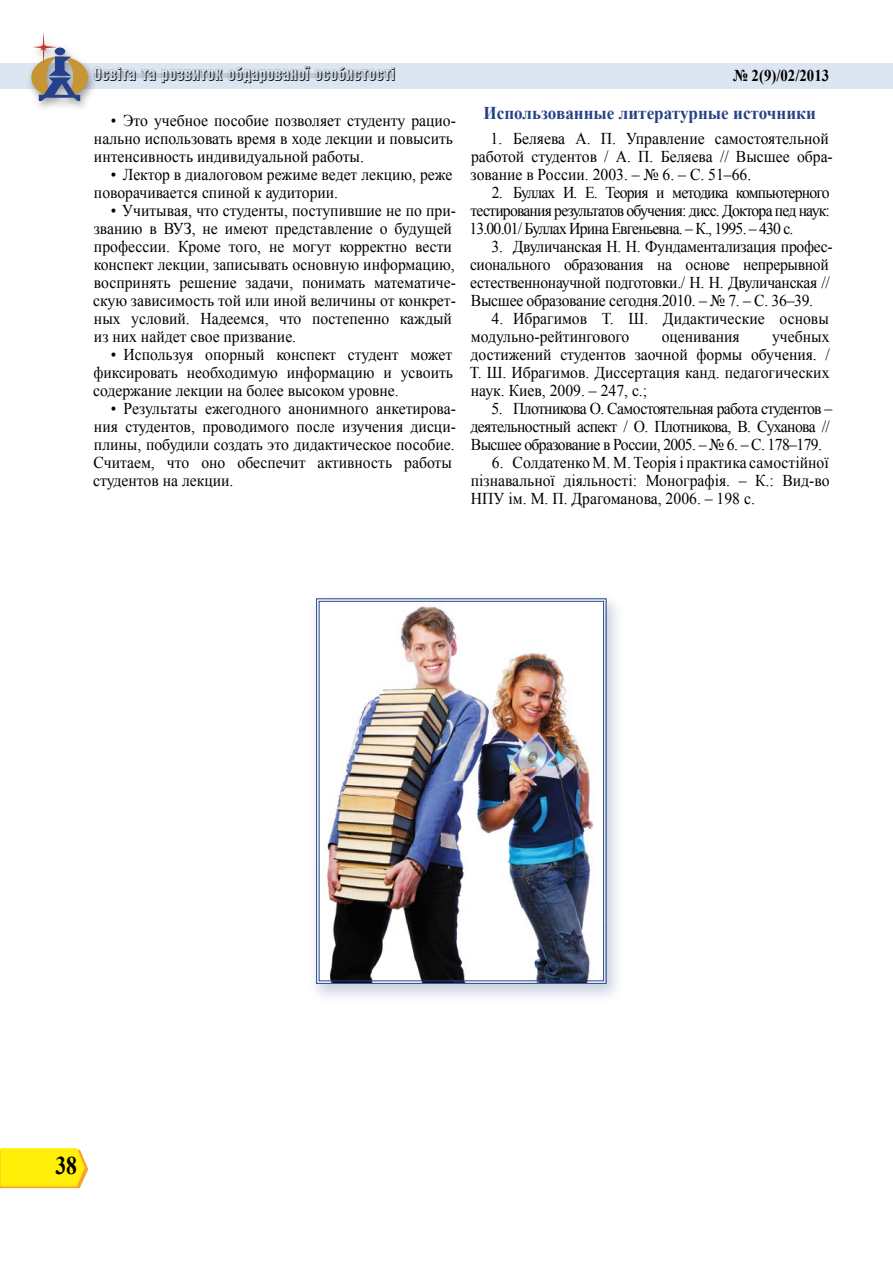
<style>
.page{position:relative;width:893px;height:1263px;background:#fff}
.page>*{position:absolute;margin:0;border:0;box-sizing:border-box;transform-origin:0 0}
.t1{font:700 25.5px "Times New Roman";color:#000;scale:.85 1}
.t2{font:18px "Helios Compr Shadow";color:#000;scale:.9 1}
.t3{font:700 18px "Times New Roman";color:#244285;scale:.95 1}
.t4{font:16.5px/18px "Times New Roman";color:#000;scale:.95 1}
.t5{font:16.5px/18px "Times New Roman";letter-spacing:-.02em;color:#000;scale:.95 1}
.t6{font:16.5px/18px "Times New Roman";letter-spacing:-.04em;color:#000;scale:.95 1}
.t7{font:700 16.5px "Times New Roman";color:#000;scale:.9 1}
</style>
<div class="page">
<div style="left:1px;top:63px;width:892px;height:26px;background:#dce6f2"></div>
<svg style="left:0;top:1148px;width:88px;height:40px;background:#feea18"></svg>
<hr style="left:94px;top:73px;width:300px;height:4px;background:#c2cad5">
<div style="left:26px;top:30px;width:72px;height:82px;background:#000;opacity:.37"></div>
<svg style="left:31px;top:31px;width:57px;height:70px"></svg>
<div style="left:307px;top:592px;width:317px;height:413px;background:#244285;opacity:.25"></div>
<img style="left:316px;top:598px;width:291px;height:386px">
<div style="left:319px;top:601px;width:285px;height:380px;border:1px solid #244285"></div>
<p class="t2" style="left:94px;top:64px;width:337px">Освіта та розвиток обдарованої особистості</p>
<p class="t4" style="left:94px;top:111px;width:383px;text-indent:17px">• Это учебное пособие позволяет студенту рацио&shy;нально использовать время в ходе лекции и повысить интенсивность индивидуальной работы.</p>
<p class="t4" style="left:94px;top:165px;width:379px;text-indent:17px">• Лектор в диалоговом режиме ведет лекцию, реже поворачивается спиной к аудитории.</p>
<p class="t4" style="left:93px;top:201px;width:383px;text-indent:18px">• Учитывая, что студенты, поступившие не по при&shy;званию в ВУЗ, не имеют представление о будущей профессии. Кроме того, не могут корректно вести конспект лекции, записывать основную информацию, воспринять решение задачи, понимать математиче&shy;скую зависимость той или иной величины от конкрет&shy;ных условий. Надеемся, что постепенно каждый из них найдет свое призвание.</p>
<p class="t4" style="left:93px;top:345px;width:380px;text-align:justify;text-indent:18px">• Используя опорный конспект студент может фиксировать необходимую информацию и усвоить содержание лекции на более высоком уровне.</p>
<p class="t4" style="left:93px;top:399px;width:383px;text-indent:18px">• Результаты ежегодного анонимного анкетирова&shy;ния студентов, проводимого после изучения дисци&shy;плины, побудили создать это дидактическое пособие.<br>Считаем, что оно обеспечит активность работы студентов на лекции.</p>
<p class="t7" style="left:733px;top:64px;width:108px">№ 2(9)/02/2013</p>
<p class="t3" style="left:483px;top:100px;width:351px">Использованные литературные источники</p>
<p class="t4" style="left:471px;top:129px;width:383px;text-indent:20px">1. Беляева А. П. Управление самостоятельной работой студентов / А. П. Беляева // Высшее обра&shy;зование в России. 2003. – № 6. – С. 51–66.</p>
<p class="t4" style="left:469px;top:183px;width:381px;text-align:justify;text-indent:23px">2. Буллах И. Е. Теория и методика компьютерного тестирования результатов обучения: дисс. Доктора пед наук:<br>13.00.01/ Буллах Ирина Евгеньевна. – К., 1995. – 430 с.</p>
<p class="t5" style="left:470px;top:237px;width:383px;text-indent:22px">3. Двуличанская Н. Н. Фундаментализация профес&shy;сионального образования на основе непрерывной естественнонаучной подготовки./ Н. Н. Двуличанская // Высшее образование сегодня.2010. – № 7. – С. 36–39.</p>
<p class="t4" style="left:471px;top:309px;width:378px;text-indent:21px">4. Ибрагимов Т. Ш. Дидактические основы модульно-рейтингового</p>
<p class="t4" style="left:470px;top:327px;width:380px;text-align:justify;text-indent:302px">учебных достижений студентов заочной формы обучения. / Т. Ш. Ибрагимов. Диссертация канд. педагогических наук. Киев, 2009. – 247, с.;</p>
<p class="t6" style="left:471px;top:399px;width:382px;text-indent:21px">5. Плотникова О. Самостоятельная работа студентов – деятельностный аспект / О. Плотникова, В. Суханова //<br>Высшее образование в России, 2005. – № 6. – С. 178–179.</p>
<p class="t4" style="left:471px;top:453px;width:379px;text-align:justify;text-indent:21px">6. Солдатенко М. М. Теорія і практика самостійної пізнавальної діяльності: Монографія. – К.: Вид-во НПУ ім. М. П. Драгоманова, 2006. – 198 с.</p>
<p class="t4" style="left:662px;top:327px;width:84px">оценивания</p>
<h1 class="t1" style="left:55px;top:1148px;width:27px">38</h1>
</div>
